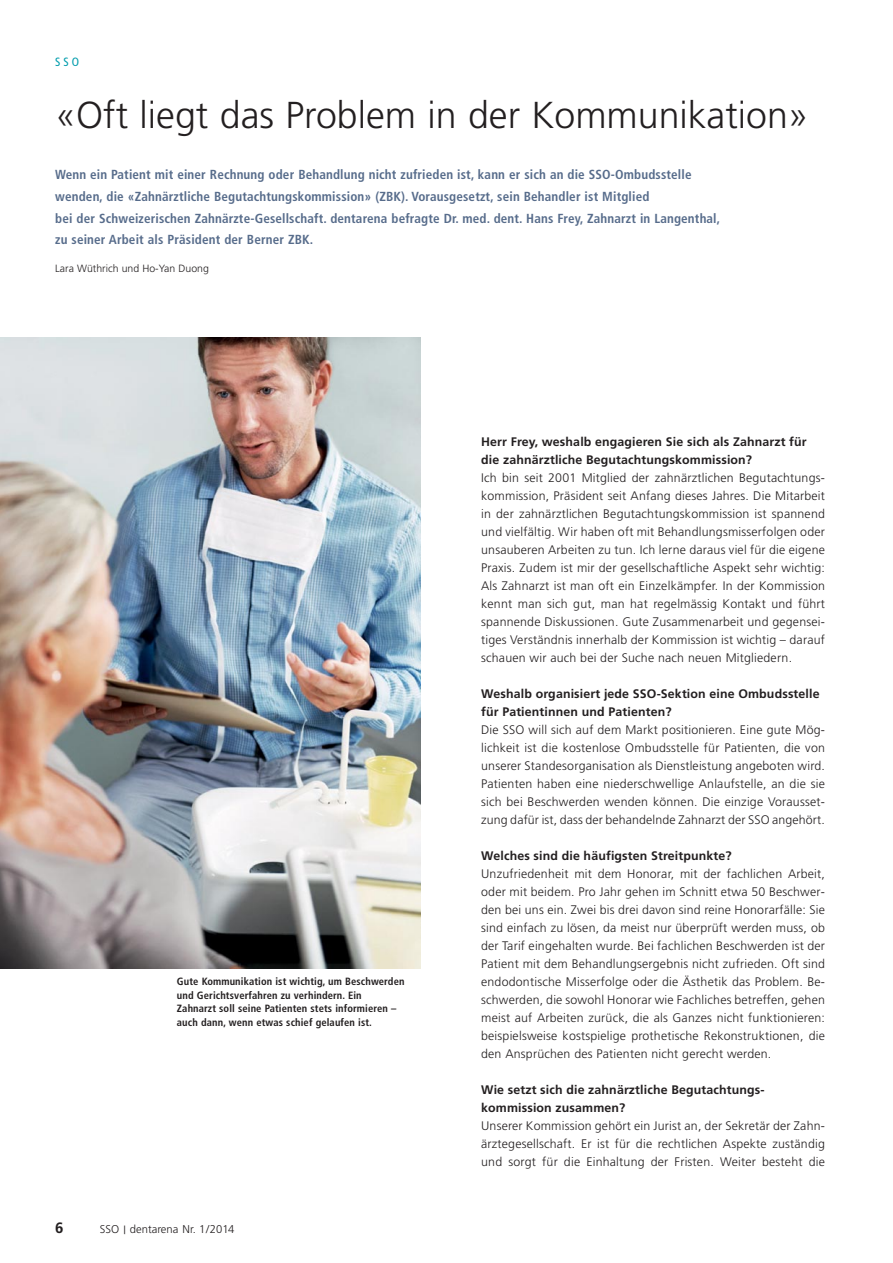
<style>
.page{position:relative;width:893px;height:1263px;background:#fff}
.page>*{position:absolute;margin:0;border:0;box-sizing:border-box;transform-origin:0 0}
.t1{font:300 37.5px "Frutiger";color:#231f20}
.t2{font:700 15px "Frutiger";color:#231f20}
.t3{font:700 condensed 13.2px/21.8px "Frutiger";letter-spacing:.01em;color:#576c8b}
.t4{font:300 12.3px/18px "Frutiger";letter-spacing:.015em;color:#231f20;text-align:justify}
.t5{font:700 12.3px/18px "Frutiger";letter-spacing:.01em;color:#231f20}
.t6{font:condensed 12px "Frutiger";color:#009cac}
.t7{font:300 11.25px "Frutiger";color:#231f20}
.t8{font:700 condensed 10.5px/13.5px "Frutiger";letter-spacing:.01em;color:#231f20}
.t9{font:300 10.5px "Frutiger";color:#231f20}
</style>
<div class="page">
<img style="left:0;top:338px;width:420px;height:630px">
<p class="t6" style="left:55px;top:57px;width:25px">SSO</p>
<h1 class="t1" style="left:55px;top:100px;width:755px">«Oft liegt das Problem in der Kommunikation»</h1>
<p class="t3" style="left:55px;top:165px;width:666px">Wenn ein Patient mit einer Rechnung oder Behandlung nicht zufrieden ist, kann er sich an die SSO-Ombudsstelle wenden, die «Zahnärztliche Begutachtungskommission» (ZBK). Vorausgesetzt, sein Behandler ist Mitglied<br>bei der Schweizerischen Zahnärzte-Gesellschaft. dentarena befragte Dr. med. dent. Hans Frey, Zahnarzt in Langenthal, zu seiner Arbeit als Präsident der Berner ZBK.</p>
<p class="t9" style="left:55px;top:264px;width:155px">Lara Wüthrich und Ho-Yan Duong</p>
<p class="t8" style="left:177px;top:976px;width:229px">Gute Kommunikation ist wichtig, um Beschwerden und Gerichtsverfahren zu verhindern. Ein<br>Zahnarzt soll seine Patienten stets informieren – auch dann, wenn etwas schief gelaufen ist.</p>
<p class="t2" style="left:55px;top:1222px;width:10px">6</p>
<p class="t7" style="left:100px;top:1225px;width:136px">SSO | dentarena Nr. 1/2014</p>
<p class="t5" style="left:481px;top:434px;width:327px">Herr Frey, weshalb engagieren Sie sich als Zahnarzt für die zahnärztliche Begutachtungskommission?</p>
<p class="t4" style="left:481px;top:470px;width:345px">Ich bin seit 2001 Mitglied der zahnärztlichen Begutachtungs&shy;kommission, Präsident seit Anfang dieses Jahres. Die Mitarbeit in der zahnärztlichen Begutachtungskommission ist spannend und vielfältig. Wir haben oft mit Behandlungsmisserfolgen oder unsauberen Arbeiten zu tun. Ich lerne daraus viel für die eigene Praxis. Zudem ist mir der gesellschaftliche Aspekt sehr wichtig:<br>Als Zahnarzt ist man oft ein Einzelkämpfer. In der Kommission kennt man sich gut, man hat regelmässig Kontakt und führt spannende Diskussionen. Gute Zusammenarbeit und gegensei&shy;tiges Verständnis innerhalb der Kommission ist wichtig – darauf schauen wir auch bei der Suche nach neuen Mitgliedern.</p>
<p class="t5" style="left:481px;top:686px;width:340px">Weshalb organisiert jede SSO-Sektion eine Ombudsstelle für Patientinnen und Patienten?</p>
<p class="t4" style="left:481px;top:722px;width:345px">Die SSO will sich auf dem Markt positionieren. Eine gute Mög&shy;lichkeit ist die kostenlose Ombudsstelle für Patienten, die von unserer Standesorganisation als Dienstleistung angeboten wird.<br>Patienten haben eine niederschwellige Anlaufstelle, an die sie sich bei Beschwerden wenden können. Die einzige Vorausset&shy;zung dafür ist, dass der behandelnde Zahnarzt der SSO angehört.</p>
<p class="t5" style="left:481px;top:848px;width:252px">Welches sind die häufigsten Streitpunkte?</p>
<p class="t4" style="left:481px;top:866px;width:345px">Unzufriedenheit mit dem Honorar, mit der fachlichen Arbeit, oder mit beidem. Pro Jahr gehen im Schnitt etwa 50 Beschwer&shy;den bei uns ein. Zwei bis drei davon sind reine Honorarfälle: Sie sind einfach zu lösen, da meist nur überprüft werden muss, ob der Tarif eingehalten wurde. Bei fachlichen Beschwerden ist der Patient mit dem Behandlungsergebnis nicht zufrieden. Oft sind endodontische Misserfolge oder die Ästhetik das Problem. Be&shy;schwerden, die sowohl Honorar wie Fachliches betreffen, gehen meist auf Arbeiten zurück, die als Ganzes nicht funktionieren: beispielsweise kostspielige prothetische Rekonstruktionen, die den Ansprüchen des Patienten nicht gerecht werden.</p>
<p class="t5" style="left:481px;top:1082px;width:285px">Wie setzt sich die zahnärztliche Begutachtungs&shy;kommission zusammen?</p>
<p class="t4" style="left:481px;top:1118px;width:345px">Unserer Kommission gehört ein Jurist an, der Sekretär der Zahn&shy;ärztegesellschaft. Er ist für die rechtlichen Aspekte zuständig und sorgt für die Einhaltung der Fristen. Weiter besteht die</p>
</div>
